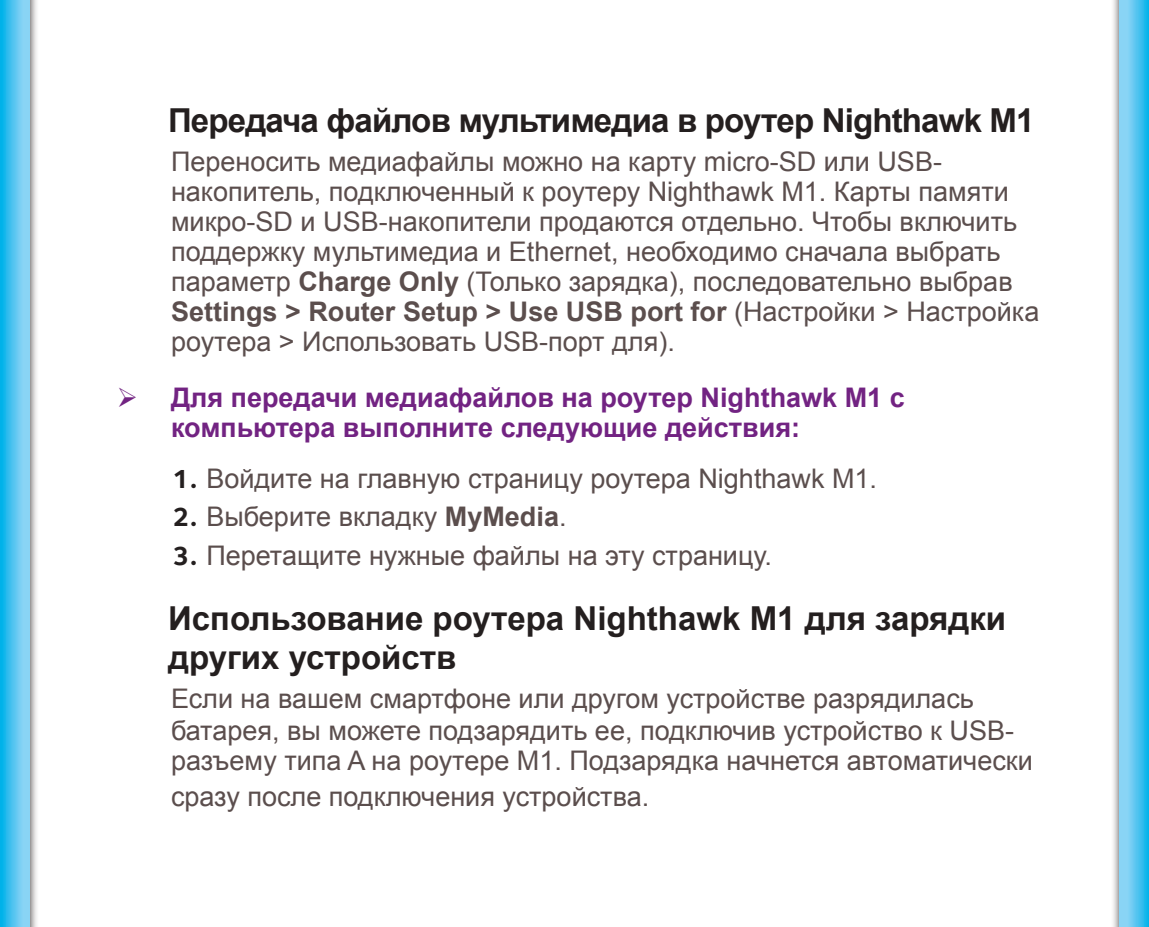
<style>
.page{position:relative;width:1149px;height:927px;background:#fff}
.page>*{position:absolute;margin:0;border:0;box-sizing:border-box;transform-origin:0 0}
.t1{font:700 33px/39.6px "Arial";letter-spacing:-.015em;color:#241f1f}
.t2{font:27px/30px "Arial";color:#5b4e4d}
.t3{font:700 27px/30px "Arial";color:#722382}
.s1{font-weight:700}
.s2{font-family:"Foundry Sterling";font-weight:700;color:#241f1f}
</style>
<div class="page">
<svg style="left:30px;top:0;width:7px;height:927px;background:#cccbcb"></svg>
<svg style="left:0;top:0;width:30px;height:927px;background:#49c2ef"></svg>
<svg style="left:1113px;top:0;width:6px;height:927px"></svg>
<svg style="left:1119px;top:0;width:29px;height:927px;background:#5dc8f1"></svg>
<p class="t1" style="left:168px;top:102px;width:867px">Передача файлов мультимедиа в роутер Nighthawk M1</p>
<p class="t2" style="left:171px;top:146px;width:869px">Переносить медиафайлы можно на карту micro-SD или USB&shy;накопитель, подключенный к роутеру Nighthawk M1. Карты памяти микро-SD и USB-накопители продаются отдельно. Чтобы включить поддержку мультимедиа и Ethernet, необходимо сначала выбрать параметр <span class="s1">Charge Only</span> (Только зарядка), последовательно выбрав <span class="s1">Settings &gt; Router Setup &gt; Use USB port for</span> (Настройки &gt; Настройка роутера &gt; Использовать USB-порт для).</p>
<p class="t3" style="left:171px;top:383px;width:735px">Для передачи медиафайлов на роутер Nighthawk M1 с компьютера выполните следующие действия:</p>
<p class="t2" style="left:172px;top:463px;width:706px"><span class="s2">1.</span> Войдите на главную страницу роутера Nighthawk M1.</p>
<p class="t2" style="left:172px;top:502px;width:395px"><span class="s2">2.</span> Выберите вкладку <span class="s1">MyMedia</span>.</p>
<p class="t2" style="left:172px;top:540px;width:601px"><span class="s2">3.</span> Перетащите нужные файлы на эту страницу.</p>
<p class="t1" style="left:168px;top:599px;width:839px">Использование роутера Nighthawk M1 для зарядки других устройств</p>
<p class="t2" style="left:171px;top:683px;width:863px;line-height:31.2px">Если на вашем смартфоне или другом устройстве разрядилась батарея, вы можете подзарядить ее, подключив устройство к USB&shy;разъему типа A на роутере M1. Подзарядка начнется автоматически</p>
<p class="t2" style="left:171px;top:782px;width:479px">сразу после подключения устройства.</p>
</div>
